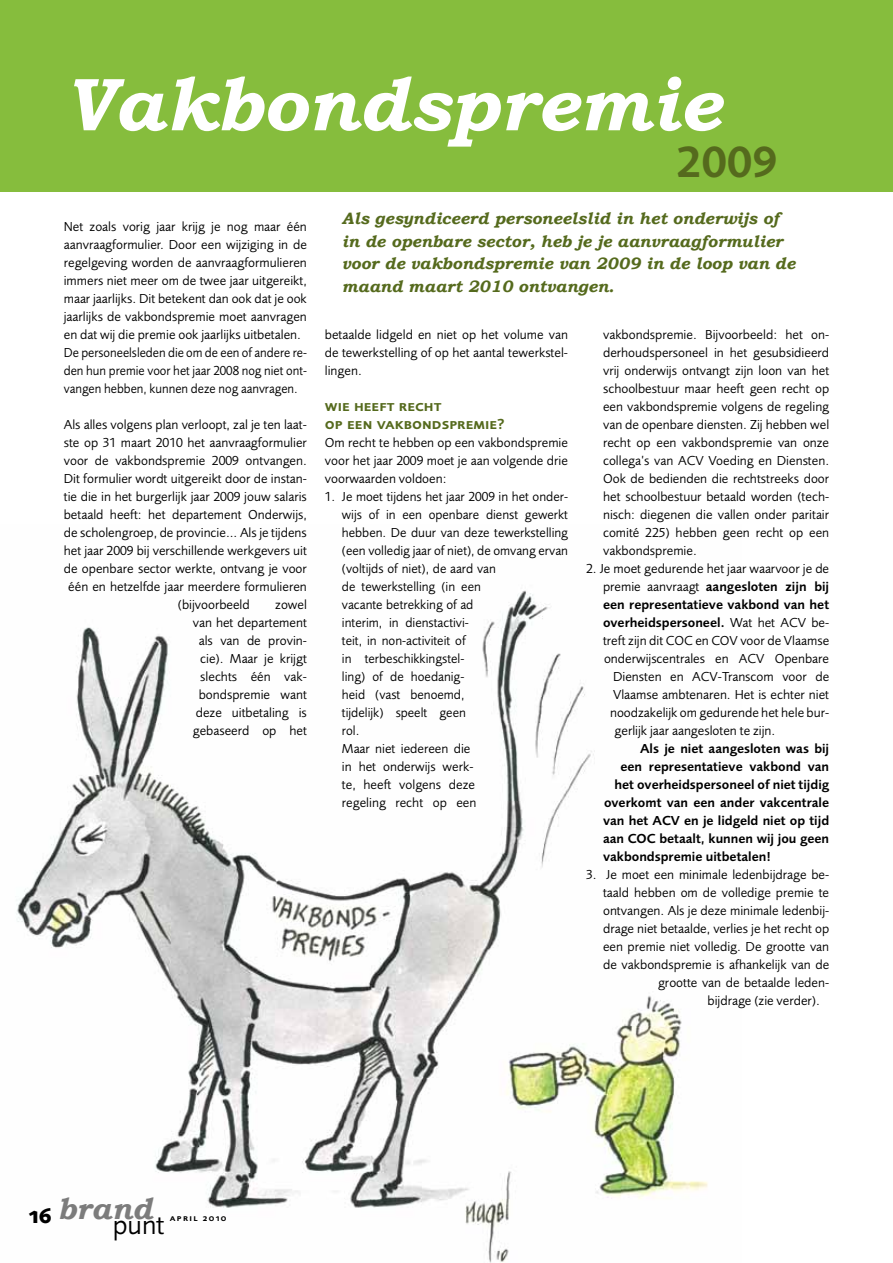
<style>
.page{position:relative;width:893px;height:1263px;background:#fff}
.page>*{position:absolute;margin:0;border:0;box-sizing:border-box;transform-origin:0 0}
.t1{font:italic 700 75px "Bookman Old Style";color:#fff}
.t2{font:600 45px "Foundry Sans";color:#556a1d}
.t3{font:italic 700 30px "Bookman Old Style";color:#7c7c7c}
.t4{font:27.9px "Foundry Sans";color:#000}
.t5{font:italic 700 16.5px/22.5px "Bookman Old Style";color:#556a1d}
.t6{font:600 15px/18px "Foundry Sans Expert";color:#556a1d}
.t7{font:13.5px/18px "Foundry Sans";color:#000;text-align:justify}
.t8{font:600 13.5px/18px "Foundry Sans";color:#000}
.t9{font:600 9px "Foundry Sans Expert";letter-spacing:.15em;color:#000}
.s1{font-weight:400}
</style>
<div class="page">
<img style="left:16px;top:590px;width:692px;height:673px">
<div style="left:0;top:0;width:893px;height:191px;background:#86bd3d"></div>
<h1 class="t1" style="left:64px;top:60px;width:659px">Vakbondspremie</h1>
<h2 class="t2" style="left:676px;top:136px;width:104px">2009</h2>
<p class="t5" style="left:342px;top:207px;width:455px">Als gesyndiceerd personeelslid in het onderwijs of in de openbare sector, heb je je aanvraagformulier voor de vakbondspremie van 2009 in de loop van de maand maart 2010 ontvangen.</p>
<p class="t7" style="left:64px;top:217px;width:245px;text-align:left">Net zoals vorig jaar krijg je nog maar één aanvraagformulier. Door een wijziging in de regelgeving worden de aanvraagformulieren immers niet meer om de twee jaar uitgereikt, maar jaarlijks. Dit betekent dan ook dat je ook jaarlijks de vakbondspremie moet aanvragen en dat wij die premie ook jaarlijks uitbetalen.<br>De personeelsleden die om de een of andere re&shy;den hun premie voor het jaar 2008 nog niet ont&shy;vangen hebben, kunnen deze nog aanvragen.</p>
<p class="t7" style="left:64px;top:415px;width:245px">Als alles volgens plan verloopt, zal je ten laat-</p>
<p class="t7" style="left:64px;top:433px;width:245px">ste op 31 maart 2010 het aanvraagformulier</p>
<p class="t7" style="left:64px;top:451px;width:245px">voor de vakbondspremie 2009 ontvangen.</p>
<p class="t7" style="left:64px;top:469px;width:245px">Dit formulier wordt uitgereikt door de instan-</p>
<p class="t7" style="left:64px;top:487px;width:245px">tie die in het burgerlijk jaar 2009 jouw salaris</p>
<p class="t7" style="left:64px;top:505px;width:245px">betaald heeft: het departement Onderwijs,</p>
<p class="t7" style="left:64px;top:523px;width:245px">de scholengroep, de provincie... Als je tijdens</p>
<p class="t7" style="left:64px;top:541px;width:245px">het jaar 2009 bij verschillende werkgevers uit</p>
<p class="t7" style="left:64px;top:559px;width:245px">de openbare sector werkte, ontvang je voor</p>
<p class="t7" style="left:68px;top:577px;width:240px">één en hetzelfde jaar meerdere formulieren</p>
<p class="t7" style="left:178px;top:595px;width:74px">(bijvoorbeeld</p>
<p class="t7" style="left:325px;top:325px;width:245px">betaalde lidgeld en niet op het volume van de tewerkstelling of op het aantal tewerkstel&shy;lingen.</p>
<p class="t6" style="left:325px;top:397px;width:181px">wie heeft recht<br>op een vakbondspremie?</p>
<p class="t7" style="left:325px;top:433px;width:245px">Om recht te hebben op een vakbondspremie voor het jaar 2009 moet je aan volgende drie voorwaarden voldoen:</p>
<p class="t7" style="left:342px;top:487px;width:228px;text-align:left;text-indent:-17px">1. Je moet tijdens het jaar 2009 in het onder&shy;wijs of in een openbare dienst gewerkt hebben. De duur van deze tewerkstelling (een volledig jaar of niet), de omvang ervan (voltijds of niet), de aard van<br>de tewerkstelling (in een<br>vacante betrekking of ad<br>interim, in dienstactivi-<br>teit, in non-activiteit of<br>in terbeschikkingstel-<br>ling) of de hoedanig-<br>heid (vast benoemd,<br>tijdelijk) speelt geen<br>rol.<br>Maar niet iedereen die<br>in het onderwijs werk-<br>te, heeft volgens deze<br>regeling recht op een</p>
<p class="t7" style="left:603px;top:325px;width:228px">vakbondspremie. Bijvoorbeeld: het on&shy;derhoudspersoneel in het gesubsidieerd vrij onderwijs ontvangt zijn loon van het schoolbestuur maar heeft geen recht op een vakbondspremie volgens de regeling van de openbare diensten. Zij hebben wel recht op een vakbondspremie van onze collega’s van ACV Voeding en Diensten.<br>Ook de bedienden die rechtstreeks door het schoolbestuur betaald worden (tech&shy;nisch: diegenen die vallen onder paritair comité 225) hebben geen recht op een vakbondspremie.</p>
<p class="t7" style="left:586px;top:559px;width:245px">2. Je moet gedurende het jaar waarvoor je de</p>
<p class="t8" style="left:603px;top:577px;width:228px"><span class="s1">premie aanvraagt</span> aangesloten zijn bij</p>
<p class="t8" style="left:603px;top:595px;width:228px">een representatieve vakbond van het</p>
<p class="t8" style="left:603px;top:613px;width:228px">overheidspersoneel. <span class="s1">Wat het ACV be-</span></p>
<p class="t7" style="left:603px;top:631px;width:228px">treft zijn dit COC en COV voor de Vlaamse</p>
<p class="t7" style="left:604px;top:649px;width:227px">onderwijscentrales en ACV Openbare</p>
<p class="t7" style="left:613px;top:667px;width:218px">Diensten en ACV-Transcom voor de</p>
<p class="t7" style="left:613px;top:685px;width:218px">Vlaamse ambtenaren. Het is echter niet</p>
<p class="t7" style="left:610px;top:703px;width:221px">noodzakelijk om gedurende het hele bur-</p>
<p class="t7" style="left:615px;top:721px;width:162px">gerlijk jaar aangesloten te zijn.</p>
<p class="t8" style="left:640px;top:739px;width:191px">Als je niet aangesloten was bij</p>
<p class="t8" style="left:621px;top:757px;width:210px">een representatieve vakbond van</p>
<p class="t8" style="left:615px;top:775px;width:216px">het overheidspersoneel of niet tijdig</p>
<p class="t8" style="left:604px;top:793px;width:227px">overkomt van een ander vakcentrale</p>
<p class="t8" style="left:603px;top:811px;width:228px">van het ACV en je lidgeld niet op tijd</p>
<p class="t8" style="left:603px;top:829px;width:35px">aan COC</p>
<p class="t7" style="left:193px;top:595px;width:116px;text-align:right">zowel<br>van het departement als van de provin&shy;cie). Maar je krijgt slechts één vak&shy;bondspremie want deze uitbetaling is gebaseerd op het</p>
<p class="t8" style="left:603px;top:829px;width:228px;text-indent:56px">betaalt, kunnen wij jou geen vakbondspremie uitbetalen!</p>
<p class="t7" style="left:586px;top:865px;width:245px">3. Je moet een minimale ledenbijdrage be-</p>
<p class="t7" style="left:603px;top:883px;width:228px">taald hebben om de volledige premie te</p>
<p class="t7" style="left:603px;top:901px;width:228px">ontvangen. Als je deze minimale ledenbij-</p>
<p class="t7" style="left:603px;top:919px;width:228px">drage niet betaalde, verlies je het recht op</p>
<p class="t7" style="left:603px;top:937px;width:228px">een premie niet volledig. De grootte van</p>
<p class="t7" style="left:603px;top:955px;width:228px">de vakbondspremie is afhankelijk van de</p>
<p class="t7" style="left:658px;top:973px;width:173px">grootte van de betaalde leden-</p>
<p class="t7" style="left:708px;top:991px;width:114px">bijdrage (zie verder).</p>
<h3 class="t3" style="left:29px;top:1190px;width:125px"><sub>16</sub> brand</h3>
<h3 class="t4" style="left:113px;top:1208px;width:53px">punt</h3>
<p class="t9" style="left:170px;top:1213px;width:58px">april 2010</p>
</div>
